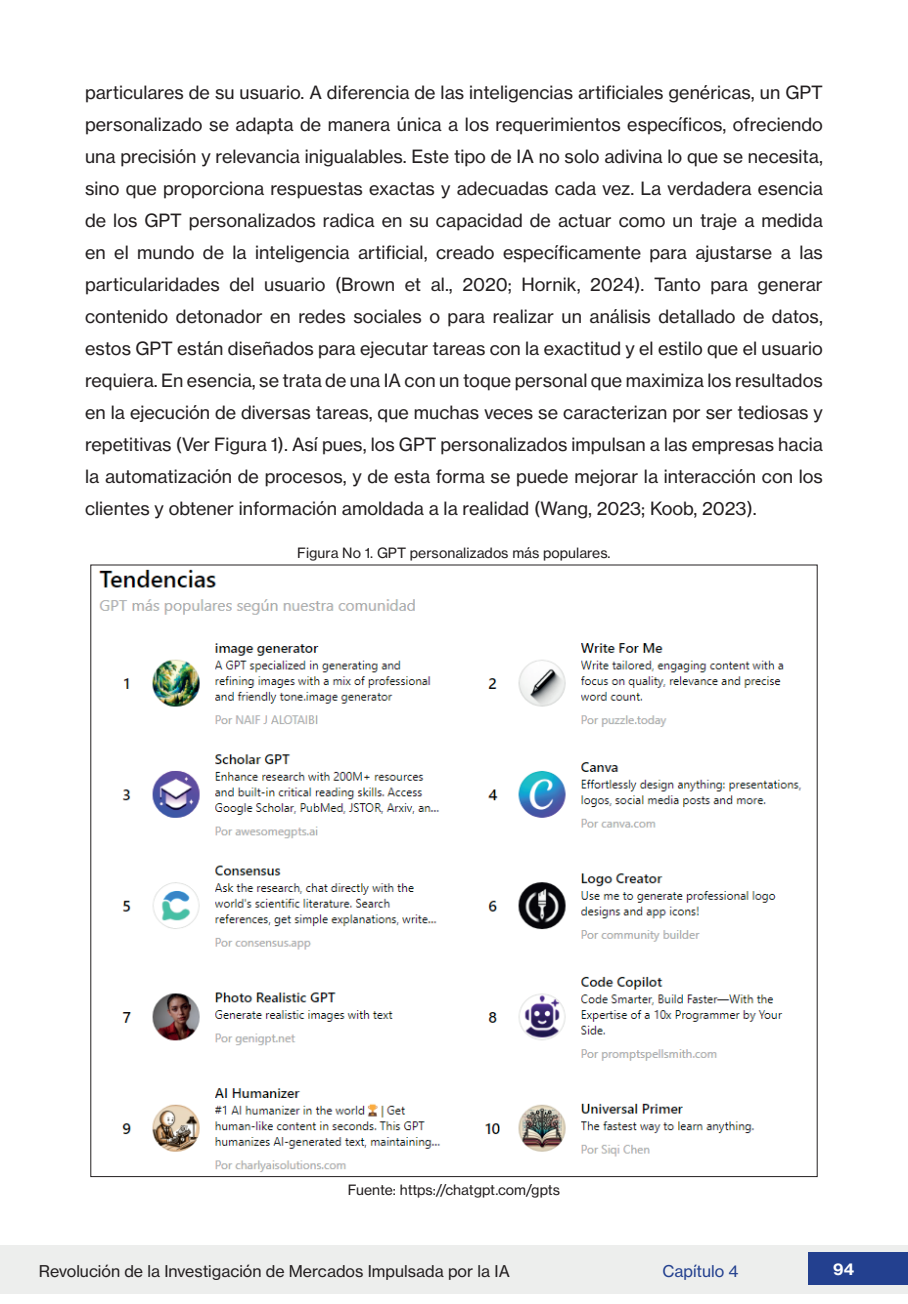
<style>
.page{position:relative;width:908px;height:1304px;background:#fff}
.page>*{position:absolute;margin:0;border:0;box-sizing:border-box;transform-origin:0 0}
.t1{font:18px/32px "N Haas Grotesk TX Pro 55 Rg";color:#231f20;text-align:justify}
.t2{font:16px "N Haas Grotesk TX Pro 55 Rg";color:#231f20}
.t3{font:16px "N Haas Grotesk TX Pro 55 Rg";color:#23408f}
.t4{font:16px "N Haas Grotesk TX Pro 75 Bd";color:#fff}
.t5{font:14px "N Haas Grotesk TX Pro 55 Rg";color:#231f20}
</style>
<div class="page">
<div style="left:0;top:1245px;width:907px;height:49px;background:#edeeed"></div>
<div style="left:808px;top:1252px;width:99px;height:33px;background:#23408f"></div>
<img style="left:98px;top:569px;width:704px;height:604px">
<p class="t1" style="left:85px;top:77px;width:739px">particulares de su usuario. A diferencia de las inteligencias artificiales genéricas, un GPT personalizado se adapta de manera única a los requerimientos específicos, ofreciendo una precisión y relevancia inigualables. Este tipo de IA no solo adivina lo que se necesita, sino que proporciona respuestas exactas y adecuadas cada vez. La verdadera esencia de los GPT personalizados radica en su capacidad de actuar como un traje a medida en el mundo de la inteligencia artificial, creado específicamente para ajustarse a las particularidades del usuario (Brown et al., 2020; Hornik, 2024). Tanto para generar contenido detonador en redes sociales o para realizar un análisis detallado de datos, estos GPT están diseñados para ejecutar tareas con la exactitud y el estilo que el usuario requiera. En esencia, se trata de una IA con un toque personal que maximiza los resultados en la ejecución de diversas tareas, que muchas veces se caracterizan por ser tediosas y repetitivas (Ver Figura 1). Así pues, los GPT personalizados impulsan a las empresas hacia la automatización de procesos, y de esta forma se puede mejorar la interacción con los clientes y obtener información amoldada a la realidad (Wang, 2023; Koob, 2023).</p>
<p class="t5" style="left:297px;top:544px;width:315px">Figura No 1. GPT personalizados más populares.</p>
<p class="t5" style="left:348px;top:1182px;width:213px">Fuente: https://chatgpt.com/gpts</p>
<p class="t2" style="left:39px;top:1261px;width:472px">Revolución de la Investigación de Mercados Impulsada por la IA</p>
<p class="t3" style="left:662px;top:1261px;width:78px">Capítulo 4</p>
<p class="t4" style="left:832px;top:1259px;width:22px">94</p>
</div>
